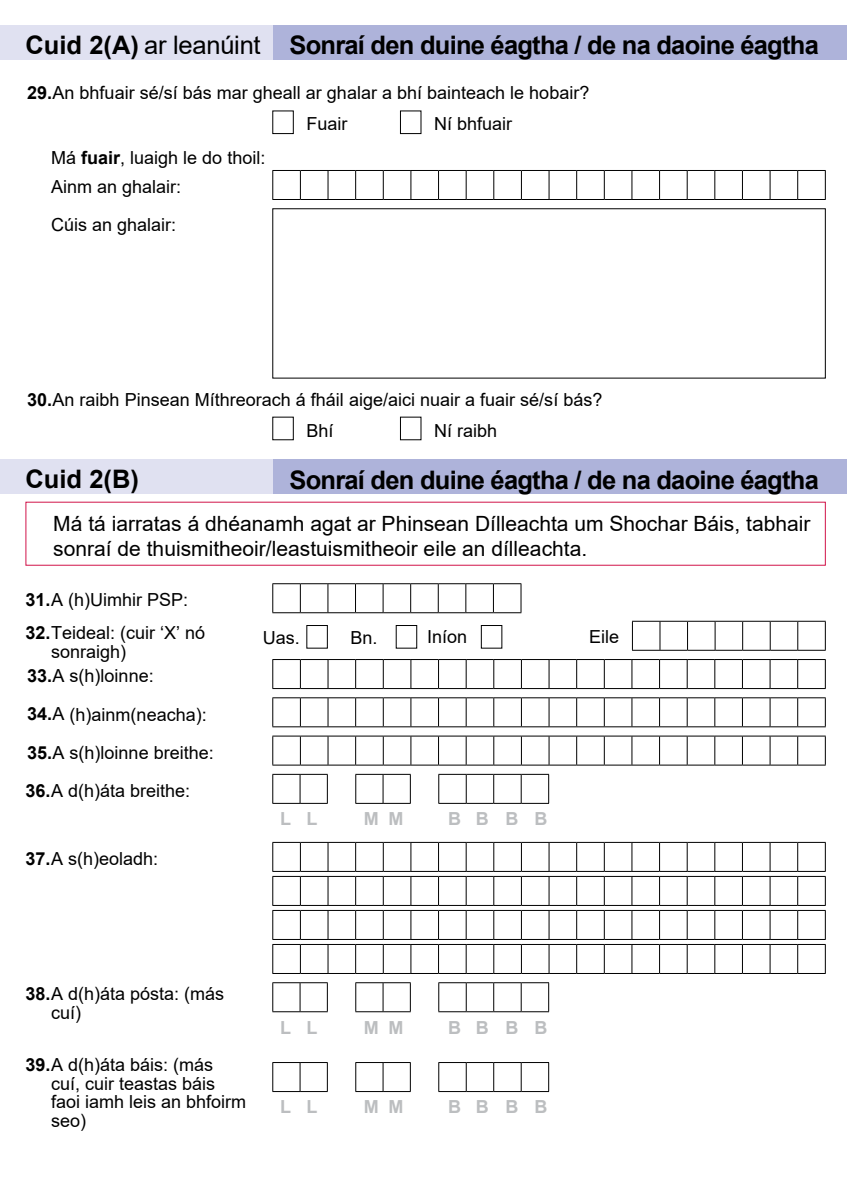
<style>
.page{position:relative;width:847px;height:1195px;background:#fff}
.page>*{position:absolute;margin:0;border:0;box-sizing:border-box;transform-origin:0 0}
.t1{font:700 25.5px "Arial";letter-spacing:-.03em;color:#000}
.t2{font:21px/25.2px "Arial";color:#000}
.t3{font:18px/18.8px "Arial";color:#000}
.t4{font:700 18px "Arial";color:#bcbec0}
.s1{font-weight:400}
.s2{font-weight:700}
</style>
<div class="page">
<div style="left:400px;top:111px;width:21px;height:23px;border:1px solid #000"></div>
<svg style="left:272px;top:170px;width:553px;height:30px"></svg>
<div style="left:400px;top:417px;width:21px;height:23px;border:1px solid #000"></div>
<div style="left:272px;top:26px;width:574px;height:34px;background:#aeb3da"></div>
<div style="left:0;top:26px;width:272px;height:34px;background:#e0e1f1"></div>
<div style="left:272px;top:459px;width:574px;height:34px;background:#aeb3da"></div>
<div style="left:0;top:459px;width:272px;height:34px;background:#e0e1f1"></div>
<svg style="left:272px;top:659px;width:553px;height:30px"></svg>
<svg style="left:272px;top:697px;width:553px;height:30px"></svg>
<div style="left:480px;top:625px;width:22px;height:23px;border:1px solid #000"></div>
<svg style="left:631px;top:621px;width:194px;height:30px"></svg>
<svg style="left:272px;top:583px;width:249px;height:30px"></svg>
<svg style="left:272px;top:736px;width:553px;height:30px"></svg>
<svg style="left:272px;top:774px;width:56px;height:30px"></svg>
<svg style="left:355px;top:774px;width:56px;height:30px"></svg>
<svg style="left:438px;top:774px;width:111px;height:30px"></svg>
<svg style="left:272px;top:842px;width:553px;height:132px"></svg>
<svg style="left:272px;top:982px;width:56px;height:30px"></svg>
<svg style="left:355px;top:982px;width:56px;height:30px"></svg>
<svg style="left:438px;top:982px;width:111px;height:30px"></svg>
<svg style="left:272px;top:1062px;width:56px;height:30px"></svg>
<svg style="left:355px;top:1062px;width:56px;height:30px"></svg>
<svg style="left:438px;top:1062px;width:111px;height:30px"></svg>
<h1 class="t1" style="left:26px;top:27px;width:794px">Cuid 2(A) <span class="s1">ar leanúint</span> Sonraí den duine éagtha / de na daoine éagtha</h1>
<p class="t3" style="left:306px;top:78px;width:284px;line-height:30.9px;text-indent:-279px"><span class="s2">29.</span>An bhfuair sé/sí bás mar gheall ar ghalar a bhí bainteach le hobair?<br>Fuair</p>
<p class="t3" style="left:434px;top:114px;width:80px">Ní bhfuair</p>
<p class="t3" style="left:51px;top:143px;width:216px;line-height:29.2px">Má <span class="s2">fuair</span>, luaigh le do thoil:<br>Ainm an ghalair:</p>
<p class="t3" style="left:51px;top:215px;width:127px">Cúis an ghalair:</p>
<p class="t3" style="left:27px;top:384px;width:576px;line-height:30.9px;text-align:center"><span class="s2">30.</span>An raibh Pinsean Míthreorach á fháil aige/aici nuair a fuair sé/sí bás?<br>Bhí</p>
<p class="t3" style="left:434px;top:421px;width:65px">Ní raibh</p>
<h1 class="t1" style="left:26px;top:461px;width:115px">Cuid 2(B)</h1>
<h1 class="t1" style="left:289px;top:462px;width:530px">Sonraí den duine éagtha / de na daoine éagtha</h1>
<p class="t2" style="left:53px;top:510px;width:758px">Má tá iarratas á dhéanamh agat ar Phinsean Dílleachta um Shochar Báis, tabhair sonraí de thuismitheoir/leastuismitheoir eile an dílleachta.</p>
<p class="t3" style="left:26px;top:590px;width:164px"><span class="s2">31.</span>A (h)Uimhir PSP:</p>
<p class="t3" style="left:51px;top:623px;width:156px;text-indent:-26px"><span class="s2">32.</span>Teideal: (cuir ‘X’ nó sonraigh)</p>
<p class="t3" style="left:27px;top:666px;width:128px"><span class="s2">33.</span>A s(h)loinne:</p>
<p class="t3" style="left:27px;top:705px;width:181px"><span class="s2">34.</span>A (h)ainm(neacha):</p>
<p class="t3" style="left:27px;top:743px;width:188px"><span class="s2">35.</span>A s(h)loinne breithe:</p>
<p class="t3" style="left:26px;top:781px;width:166px"><span class="s2">36.</span>A d(h)áta breithe:</p>
<p class="t3" style="left:26px;top:849px;width:134px"><span class="s2">37.</span>A s(h)eoladh:</p>
<p class="t3" style="left:262px;top:629px;width:39px">Uas.</p>
<p class="t3" style="left:350px;top:629px;width:29px">Bn.</p>
<p class="t3" style="left:427px;top:627px;width:42px">Iníon</p>
<p class="t3" style="left:589px;top:627px;width:32px">Eile</p>
<p class="t4" style="left:280px;top:806px;width:39px">L L</p>
<p class="t4" style="left:363px;top:806px;width:41px">M M</p>
<p class="t4" style="left:448px;top:806px;width:101px">B B B B</p>
<p class="t3" style="left:51px;top:984px;width:175px;text-indent:-26px"><span class="s2">38.</span>A d(h)áta pósta: (más cuí)</p>
<p class="t3" style="left:51px;top:1055px;width:197px;text-indent:-26px"><span class="s2">39.</span>A d(h)áta báis: (más cuí, cuir teastas báis faoi iamh leis an bhfoirm seo)</p>
<p class="t4" style="left:280px;top:1014px;width:39px">L L</p>
<p class="t4" style="left:363px;top:1014px;width:41px">M M</p>
<p class="t4" style="left:448px;top:1014px;width:101px">B B B B</p>
<p class="t4" style="left:280px;top:1094px;width:39px">L L</p>
<p class="t4" style="left:363px;top:1094px;width:41px">M M</p>
<p class="t4" style="left:448px;top:1094px;width:101px">B B B B</p>
</div>
